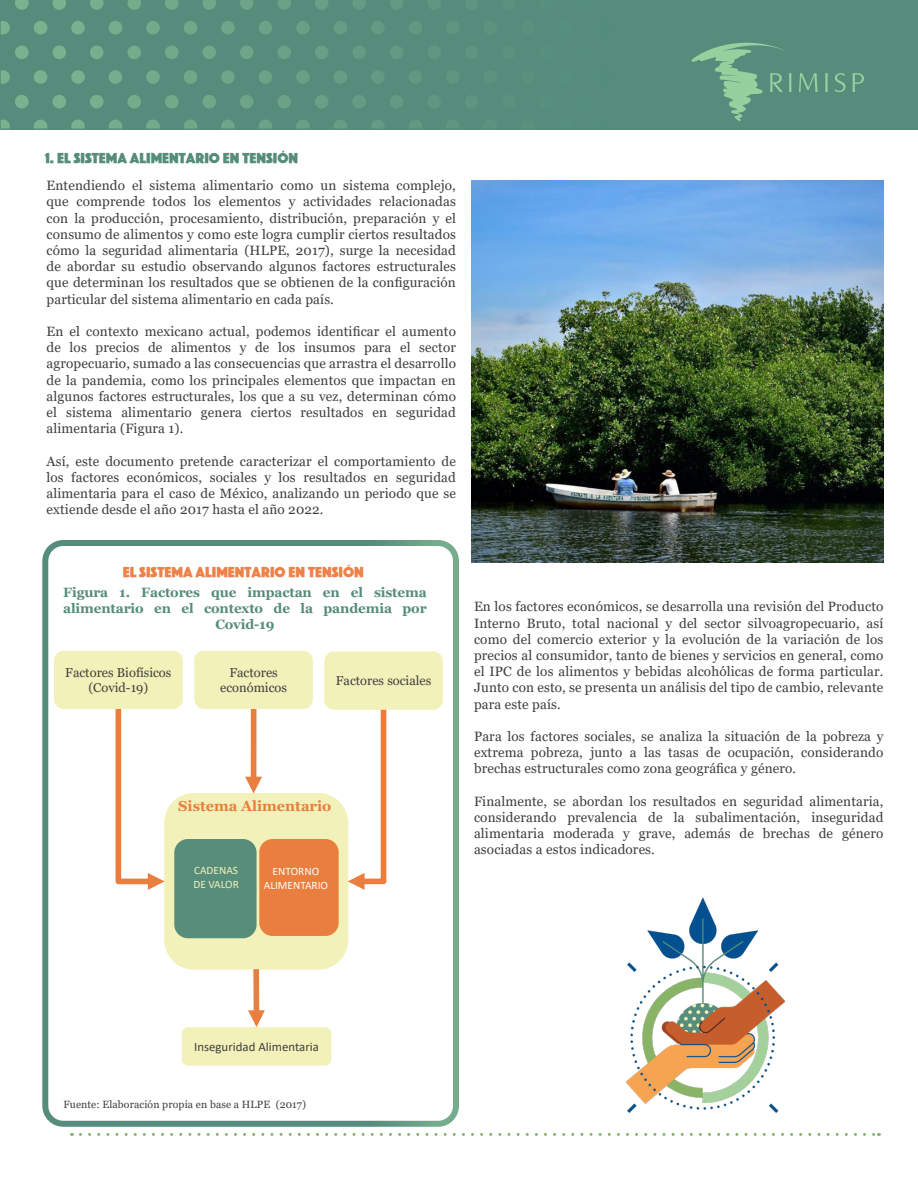
<style>
.page{position:relative;width:918px;height:1188px;background:#fff}
.page>*{position:absolute;margin:0;border:0;box-sizing:border-box;transform-origin:0 0}
.t1{font:15px "Phosphate RR Solid";color:#558c7b}
.t2{font:15px "Phosphate RR Solid";color:#ed8148}
.t3{font:700 14.55px "Georgia";color:#e97e3f}
.t4{font:13.5px/16.2px "Georgia";letter-spacing:.01em;color:#3e3e3f;text-align:justify}
.t5{font:700 13.5px/16.2px "Georgia";letter-spacing:-.01em;color:#558c7b;text-align:center}
.t6{font:12.9px/15.5px "Georgia";color:#404040;text-align:center}
.t7{font:12.9px "Calibri";color:#404040}
.t8{font:11.25px/13.5px "Calibri";color:#fff;text-align:center}
.t9{font:11.25px/13.5px "Calibri";color:#f2f1b9}
.t10{font:10.5px "Georgia";letter-spacing:.01em;color:#3e3e3f}
</style>
<div class="page">
<svg style="left:80px;top:1133px;width:799px;height:3px"></svg>
<div style="left:0;top:0;width:918px;height:129px;background:#558c7b"></div>
<img style="left:15px;top:0;width:438px;height:35px">
<svg style="left:691px;top:42px;width:173px;height:79px"></svg>
<div style="left:42px;top:540px;width:417px;height:587px;border:6px solid #fff;border-radius:18px"></div>
<img style="left:472px;top:180px;width:411px;height:382px">
<img style="left:625px;top:897px;width:161px;height:216px">
<div style="left:164px;top:793px;width:184px;height:177px;background:#f2f1b9;border:1px solid #f2f1b9;border-radius:29px"></div>
<div style="left:174px;top:839px;width:83px;height:99px;background:#578d7b;border-radius:14px"></div>
<div style="left:259px;top:839px;width:80px;height:97px;background:#e97e3f;border-radius:13px"></div>
<div style="left:54px;top:651px;width:129px;height:58px;background:#f2f1b9;border-radius:10px"></div>
<svg style="left:115px;top:709px;width:50px;height:181px"></svg>
<div style="left:182px;top:1027px;width:149px;height:39px;background:#f2f1b9;border-radius:6px"></div>
<div style="left:253px;top:969px;width:6px;height:44px;background:#e97e3f"></div>
<svg style="left:248px;top:1010px;width:17px;height:17px"></svg>
<div style="left:194px;top:651px;width:119px;height:58px;background:#f2f1b9;border-radius:10px"></div>
<div style="left:324px;top:651px;width:119px;height:59px;background:#f2f1b9;border-radius:10px"></div>
<div style="left:251px;top:709px;width:5px;height:71px;background:#e97e3f"></div>
<svg style="left:245px;top:777px;width:17px;height:17px"></svg>
<svg style="left:348px;top:709px;width:41px;height:181px"></svg>
<p class="t1" style="left:45px;top:151px;width:255px">1. EL SISTEMA ALIMENTARIO EN TENSIÓN</p>
<p class="t4" style="left:47px;top:178px;width:411px">Entendiendo el sistema alimentario como un sistema complejo, que comprende todos los elementos y actividades relacionadas con la producción, procesamiento, distribución, preparación y el consumo de alimentos y como este logra cumplir ciertos resultados cómo la seguridad alimentaria (HLPE, 2017), surge la necesidad de abordar su estudio observando algunos factores estructurales que determinan los resultados que se obtienen de la configuración particular del sistema alimentario en cada país.</p>
<p class="t4" style="left:47px;top:324px;width:411px">En el contexto mexicano actual, podemos identificar el aumento de los precios de alimentos y de los insumos para el sector agropecuario, sumado a las consecuencias que arrastra el desarrollo de la pandemia, como los principales elementos que impactan en algunos factores estructurales, los que a su vez, determinan cómo el sistema alimentario genera ciertos resultados en seguridad alimentaria (Figura 1).</p>
<p class="t4" style="left:47px;top:453px;width:411px">Así, este documento pretende caracterizar el comportamiento de los factores económicos, sociales y los resultados en seguridad alimentaria para el caso de México, analizando un periodo que se extiende desde el año 2017 hasta el año 2022.</p>
<p class="t2" style="left:123px;top:564px;width:243px">EL SISTEMA ALIMENTARIO EN TENSIÓN</p>
<p class="t5" style="left:63px;top:584px;width:365px">Figura 1. Factores que impactan en el sistema alimentario en el contexto de la pandemia por<br>Covid-19</p>
<p class="t6" style="left:65px;top:665px;width:108px">Factores Biofísicos (Covid-19)</p>
<p class="t6" style="left:220px;top:665px;width:68px">Factores económicos</p>
<p class="t6" style="left:336px;top:673px;width:97px">Factores sociales</p>
<p class="t3" style="left:178px;top:797px;width:155px">Sistema Alimentario</p>
<p class="t9" style="left:193px;top:863px;width:47px">CADENAS<br>DE VALOR</p>
<p class="t8" style="left:264px;top:864px;width:66px">ENTORNO<br>ALIMENTARIO</p>
<p class="t4" style="left:474px;top:599px;width:411px">En los factores económicos, se desarrolla una revisión del Producto Interno Bruto, total nacional y del sector silvoagropecuario, así como del comercio exterior y la evolución de la variación de los precios al consumidor, tanto de bienes y servicios en general, como el IPC de los alimentos y bebidas alcohólicas de forma particular.<br>Junto con esto, se presenta un análisis del tipo de cambio, relevante para este país.</p>
<p class="t4" style="left:474px;top:729px;width:411px">Para los factores sociales, se analiza la situación de la pobreza y extrema pobreza, junto a las tasas de ocupación, considerando brechas estructurales como zona geográfica y género.</p>
<p class="t4" style="left:474px;top:793px;width:411px">Finalmente, se abordan los resultados en seguridad alimentaria, considerando prevalencia de la subalimentación, inseguridad alimentaria moderada y grave, además de brechas de género asociadas a estos indicadores.</p>
<p class="t7" style="left:194px;top:1038px;width:126px">Inseguridad Alimentaria</p>
<p class="t10" style="left:64px;top:1098px;width:244px">Fuente: Elaboración propia en base a HLPE (2017)</p>
</div>
